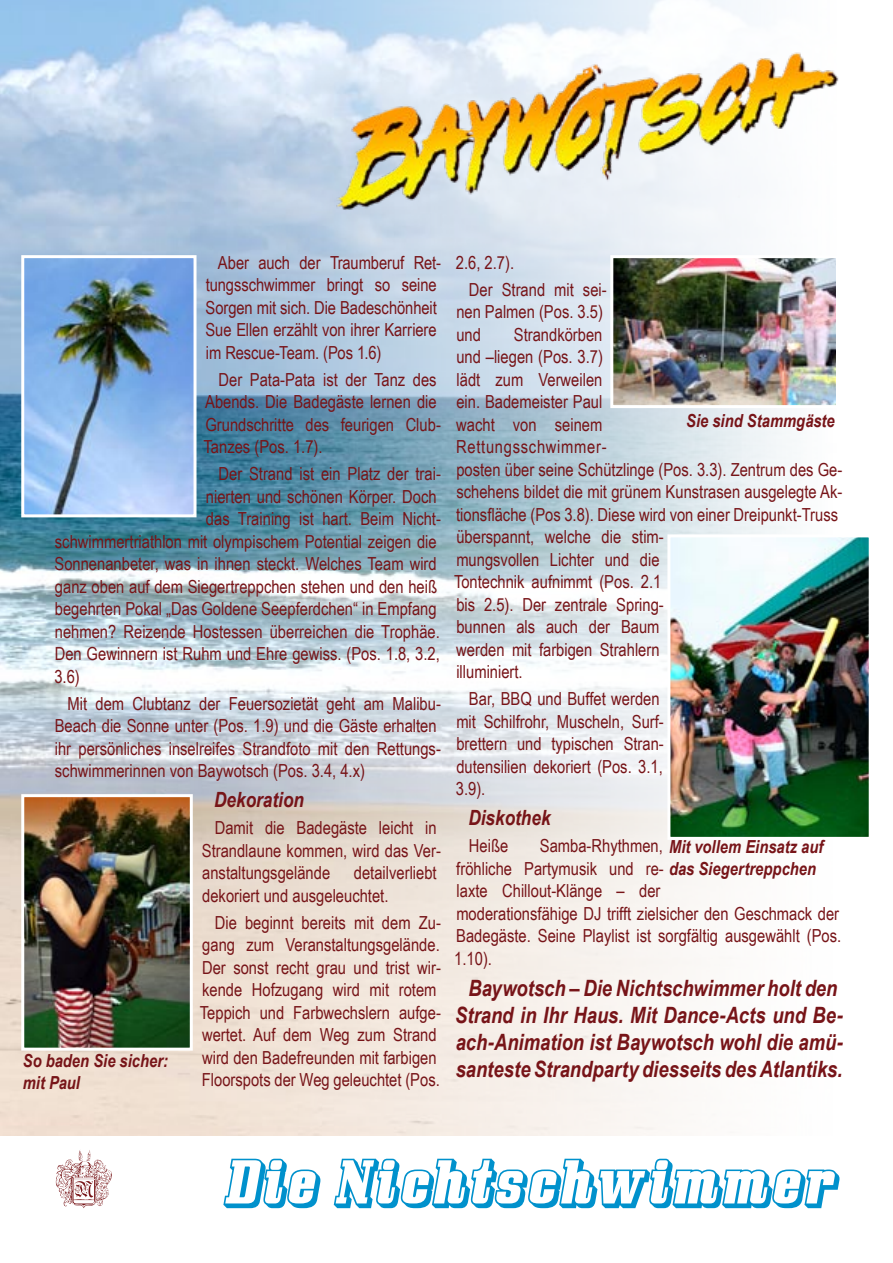
<style>
.page{position:relative;width:893px;height:1263px;background:#fff}
.page>*{position:absolute;margin:0;border:0;box-sizing:border-box;transform-origin:0 0}
.t1{font:54px "Bullpen 3 D";color:#0091cc}
.t2{font:italic 700 22.5px/27px "Arial Narrow";color:#771418;text-align:center}
.t3{font:italic 700 21px "Arial Narrow";color:#771418}
.t4{font:18px/22.5px "Arial Narrow";color:#771418}
.t5{font:italic 700 18px/21.6px "Arial Narrow";color:#771418}
.s1{font-weight:700;font-style:italic}
</style>
<div class="page">
<svg style="left:55px;top:1150px;width:57px;height:58px"></svg>
<img style="left:0;top:0;width:792px;height:1135px">
<img style="left:287px;top:27px;width:552px;height:208px">
<img style="left:25px;top:259px;width:168px;height:254px">
<div style="left:21px;top:255px;width:176px;height:262px;border:3px solid #fff"></div>
<img style="left:614px;top:259px;width:221px;height:145px">
<div style="left:610px;top:255px;width:229px;height:153px;border:3px solid #fff"></div>
<img style="left:25px;top:798px;width:164px;height:249px">
<div style="left:21px;top:794px;width:172px;height:257px;border:3px solid #fff"></div>
<img style="left:671px;top:538px;width:197px;height:298px">
<div style="left:667px;top:534px;width:205px;height:306px;border:3px solid #fff"></div>
<p class="t4" style="left:206px;top:250px;width:237px;text-indent:12px">Aber auch der Traumberuf Ret&shy;tungsschwimmer bringt so seine<br>Sorgen mit sich. Die Badeschönheit<br>Sue Ellen erzählt von ihrer Karriere im Rescue-Team. (Pos 1.6)</p>
<p class="t4" style="left:204px;top:367px;width:239px;text-indent:15px">Der Pata-Pata ist der Tanz des<br>Abends. Die Badegäste lernen die<br>Grundschritte des feurigen Club-<br>Tanzes (Pos. 1.7).</p>
<p class="t4" style="left:218px;top:462px;width:224px">Der Strand ist ein Platz der trai-</p>
<p class="t4" style="left:206px;top:484px;width:232px">nierten und schönen Körper. Doch</p>
<p class="t4" style="left:206px;top:507px;width:236px">das Training ist hart. Beim Nicht-</p>
<p class="t4" style="left:55px;top:529px;width:383px">schwimmertriathlon mit olympischem Potential zeigen die</p>
<p class="t4" style="left:55px;top:552px;width:384px">Sonnenanbeter, was in ihnen steckt. Welches Team wird</p>
<p class="t4" style="left:55px;top:574px;width:384px">ganz oben auf dem Siegertreppchen stehen und den heiß</p>
<p class="t4" style="left:55px;top:597px;width:383px">begehrten Pokal „Das Goldene Seepferdchen“ in Empfang</p>
<p class="t4" style="left:55px;top:619px;width:386px">nehmen? Reizende Hostessen überreichen die Trophäe.</p>
<p class="t4" style="left:55px;top:642px;width:387px">Den Gewinnern ist Ruhm und Ehre gewiss. (Pos. 1.8, 3.2,</p>
<p class="t4" style="left:54px;top:664px;width:27px">3.6)</p>
<p class="t4" style="left:55px;top:691px;width:388px;text-indent:13px">Mit dem Clubtanz der Feuersozietät geht am Malibu-Beach die Sonne unter (Pos. 1.9) und die Gäste erhalten ihr persönliches inselreifes Strandfoto mit den Rettungs&shy;schwimmerinnen von Baywotsch (Pos. 3.4, 4.x)</p>
<p class="t3" style="left:214px;top:784px;width:91px">Dekoration</p>
<p class="t4" style="left:202px;top:816px;width:241px;text-indent:13px">Damit die Badegäste leicht in<br>Strandlaune kommen, wird das Ver&shy;anstaltungsgelände</p>
<p class="t4" style="left:202px;top:861px;width:236px;text-indent:152px">detailverliebt dekoriert und ausgeleuchtet.</p>
<p class="t4" style="left:200px;top:910px;width:243px;text-indent:15px">Die beginnt bereits mit dem Zu&shy;gang zum Veranstaltungsgelände.<br>Der sonst recht grau und trist wir&shy;kende Hofzugang wird mit rotem Teppich und Farbwechslern aufge&shy;wertet. Auf dem Weg zum Strand wird den Badefreunden mit farbigen Floorspots der Weg geleuchtet (Pos.</p>
<p class="t5" style="left:23px;top:1049px;width:147px">So baden Sie sicher: mit Paul</p>
<p class="t4" style="left:469px;top:248px;width:139px;line-height:27px;text-indent:-13px">2.6, 2.7).<br>Der Strand mit sei-</p>
<p class="t4" style="left:456px;top:300px;width:148px">nen Palmen (Pos. 3.5) und</p>
<p class="t4" style="left:454px;top:322px;width:390px;text-indent:60px">Strandkörben<br>und –liegen (Pos. 3.7)<br>lädt zum Verweilen<br>ein. Bademeister Paul<br>wacht von seinem<br>Rettungsschwimmer-<br>posten über seine Schützlinge (Pos. 3.3). Zentrum des Ge&shy;schehens bildet die mit grünem Kunstrasen ausgelegte Ak&shy;tionsfläche (Pos 3.8). Diese wird von einer Dreipunkt-Truss überspannt, welche die stim-<br>mungsvollen Lichter und die<br>Tontechnik aufnimmt (Pos. 2.1<br>bis 2.5). Der zentrale Spring-<br>bunnen als auch der Baum<br>werden mit farbigen Strahlern<br>illuminiert.</p>
<p class="t4" style="left:456px;top:687px;width:209px;text-indent:13px">Bar, BBQ und Buffet werden mit Schilfrohr, Muscheln, Surf&shy;brettern und typischen Stran&shy;dutensilien dekoriert (Pos. 3.1,<br>3.9).</p>
<p class="t3" style="left:468px;top:802px;width:84px">Diskothek</p>
<p class="t4" style="left:469px;top:834px;width:41px">Heiße</p>
<p class="t5" style="left:686px;top:409px;width:150px">Sie sind Stammgäste</p>
<p class="t4" style="left:454px;top:835px;width:389px;text-indent:86px">Samba-Rhythmen, <span class="s1">Mit vollem Einsatz auf </span>fröhliche Partymusik und re- <span class="s1">das Siegertreppchen </span>laxte Chillout-Klänge – der<br>moderationsfähige DJ trifft zielsicher den Geschmack der Badegäste. Seine Playlist ist sorgfältig ausgewählt (Pos.<br>1.10).</p>
<p class="t2" style="left:455px;top:974px;width:390px">Baywotsch – Die Nichtschwimmer holt den Strand in Ihr Haus. Mit Dance-Acts und Be&shy;ach-Animation ist Baywotsch wohl die amü&shy;santeste Strandparty diesseits des Atlantiks.</p>
<h1 class="t1" style="left:220px;top:1148px;width:615px">Die Nichtschwimmer</h1>
</div>
